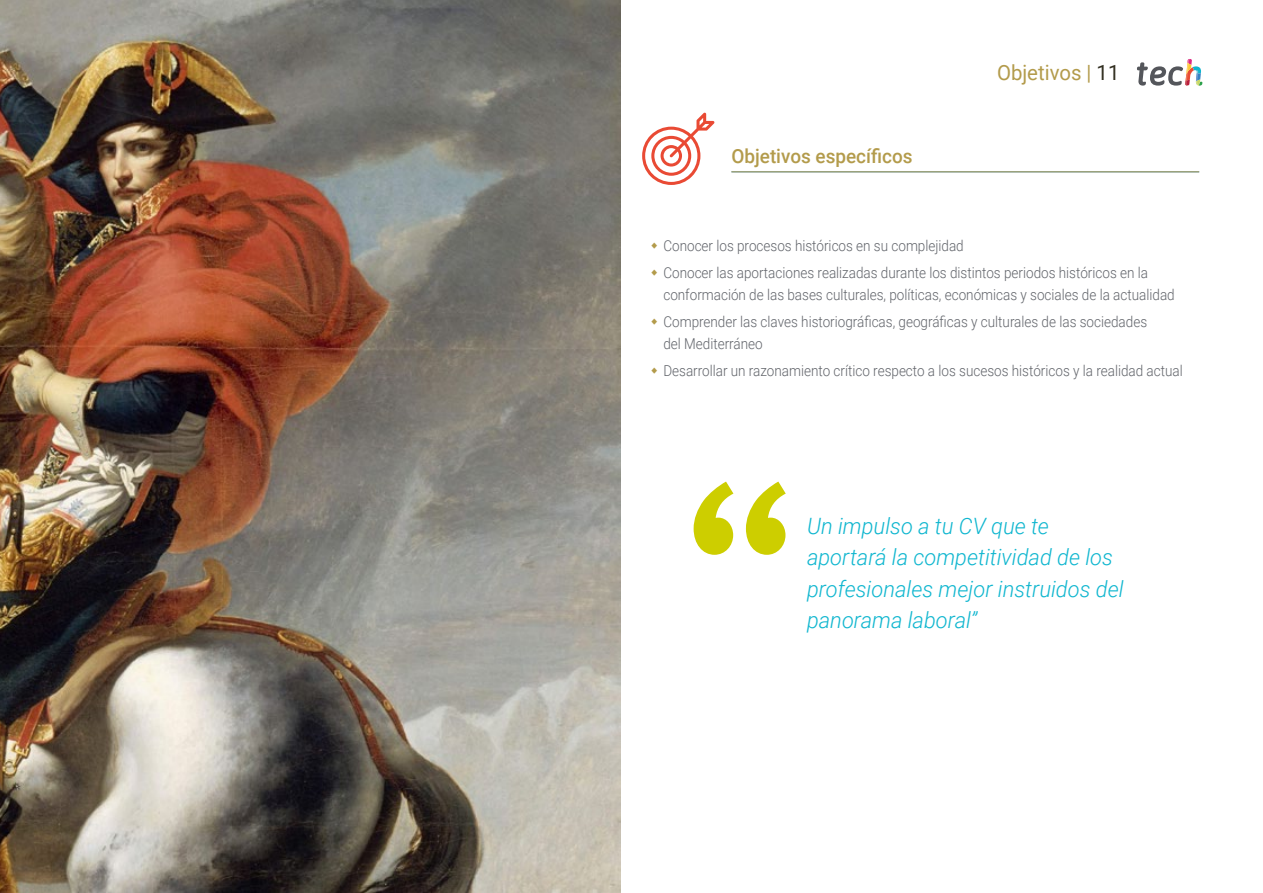
<style>
.page{position:relative;width:1263px;height:893px;background:#fff}
.page>*{position:absolute;margin:0;border:0;box-sizing:border-box;transform-origin:0 0}
.t1{font:italic 300 22.5px/31.5px "Roboto";color:#0fb6cf}
.t2{font:21px "Roboto";color:#b39b4b}
.t3{font:500 19.5px "Roboto";color:#b39b4b}
.t4{font:300 15px/26.7px "Roboto";color:#61646a;scale:.9 1}
.s1{color:#312e20}
</style>
<div class="page">
<svg style="left:642px;top:113px;width:72px;height:72px"></svg>
<hr style="left:731px;top:171px;width:468px;height:1px;background:#b39b4b">
<img style="left:0;top:0;width:621px;height:893px">
<svg style="left:1137px;top:59px;width:65px;height:27px"></svg>
<svg style="left:694px;top:482px;width:92px;height:73px"></svg>
<h3 class="t3" style="left:731px;top:143px;width:183px">Objetivos específicos</h3>
<h2 class="t2" style="left:997px;top:57px;width:124px">Objetivos | <span class="s1">11</span></h2>
<p class="t4" style="left:663px;top:232px;width:540px">Conocer los procesos históricos en su complejidad<br>Conocer las aportaciones realizadas durante los distintos periodos históricos en la</p>
<p class="t4" style="left:663px;top:281px;width:570px">conformación de las bases culturales, políticas, económicas y sociales de la actualidad<br>Comprender las claves historiográficas, geográficas y culturales de las sociedades</p>
<p class="t4" style="left:663px;top:330px;width:579px">del Mediterráneo<br>Desarrollar un razonamiento crítico respecto a los sucesos históricos y la realidad actual</p>
<h1 class="t1" style="left:807px;top:509px;width:318px">Un impulso a tu CV que te aportará la competitividad de los profesionales mejor instruidos del panorama laboral”</h1>
</div>
